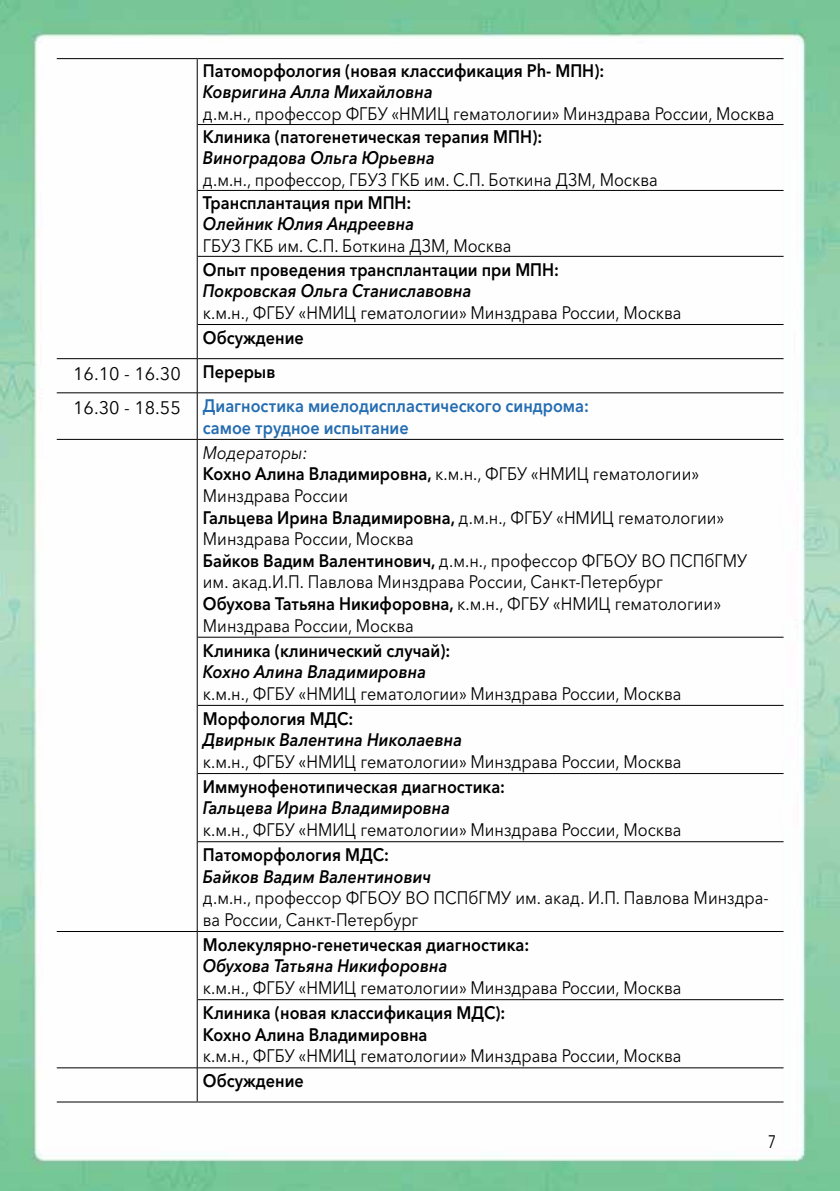
<style>
.page{position:relative;width:840px;height:1191px;background:#fff}
.page>*{position:absolute;margin:0;border:0;box-sizing:border-box;transform-origin:0 0}
.t1{font:18px/21.6px "Avenir Next Cyr";color:#000;scale:.9 1}
.t2{font:600 18px/36.4px "Avenir Next Cyr";color:#000;scale:.9 1}
.t3{font:italic 600 18px "Avenir Next Cyr";color:#000;scale:.9 1}
.t4{font:600 18px/21.6px "Avenir Next Cyr";color:#246cb1;scale:.9 1}
.t5{font:18px "Avenir Next Cyr";color:#000;scale:.8 1}
.s1{font-weight:400}
.s2{font-weight:400;color:#000}
.s3{font-style:italic}
.s4{font-weight:600}
</style>
<div class="page">
<img style="left:0;top:0;width:839px;height:1191px">
<hr style="left:57px;top:58px;width:140px;height:1px;background:#000">
<hr style="left:197px;top:58px;width:586px;height:1px;background:#000">
<hr style="left:197px;top:124px;width:586px;height:1px;background:#000">
<hr style="left:197px;top:190px;width:586px;height:1px;background:#000">
<hr style="left:197px;top:256px;width:586px;height:1px;background:#000">
<hr style="left:197px;top:324px;width:586px;height:1px;background:#000">
<hr style="left:57px;top:358px;width:140px;height:1px;background:#000">
<hr style="left:197px;top:358px;width:586px;height:1px;background:#000">
<hr style="left:57px;top:392px;width:140px;height:1px;background:#000">
<hr style="left:197px;top:392px;width:586px;height:1px;background:#000">
<hr style="left:57px;top:439px;width:140px;height:1px;background:#000">
<hr style="left:197px;top:439px;width:586px;height:1px;background:#000">
<hr style="left:197px;top:636px;width:586px;height:1px;background:#000">
<hr style="left:197px;top:705px;width:586px;height:1px;background:#000">
<hr style="left:197px;top:773px;width:586px;height:1px;background:#000">
<hr style="left:197px;top:841px;width:586px;height:1px;background:#000">
<hr style="left:57px;top:931px;width:140px;height:1px;background:#000">
<hr style="left:197px;top:931px;width:586px;height:1px;background:#000">
<hr style="left:197px;top:999px;width:586px;height:1px;background:#000">
<hr style="left:57px;top:1067px;width:140px;height:1px;background:#000">
<hr style="left:197px;top:1067px;width:586px;height:1px;background:#000">
<hr style="left:57px;top:1101px;width:140px;height:1px;background:#000">
<hr style="left:197px;top:1101px;width:586px;height:1px;background:#000">
<hr style="left:197px;top:59px;width:1px;height:65px;background:#000">
<hr style="left:197px;top:124px;width:1px;height:66px;background:#000">
<hr style="left:197px;top:190px;width:1px;height:66px;background:#000">
<hr style="left:197px;top:256px;width:1px;height:68px;background:#000">
<hr style="left:197px;top:324px;width:1px;height:35px;background:#000">
<hr style="left:197px;top:359px;width:1px;height:34px;background:#000">
<hr style="left:197px;top:393px;width:1px;height:46px;background:#000">
<hr style="left:197px;top:439px;width:1px;height:198px;background:#000">
<hr style="left:197px;top:637px;width:1px;height:68px;background:#000">
<hr style="left:197px;top:705px;width:1px;height:68px;background:#000">
<hr style="left:197px;top:773px;width:1px;height:68px;background:#000">
<hr style="left:197px;top:841px;width:1px;height:90px;background:#000">
<hr style="left:197px;top:931px;width:1px;height:68px;background:#000">
<hr style="left:197px;top:999px;width:1px;height:68px;background:#000">
<hr style="left:197px;top:1067px;width:1px;height:34px;background:#000">
<p class="t2" style="left:203px;top:52px;width:447px">Патоморфология (новая классификация Ph- МПН):</p>
<p class="t3" style="left:203px;top:81px;width:257px">Ковригина Алла Михайловна</p>
<p class="t1" style="left:203px;top:103px;width:636px">д.м.н., профессор ФГБУ «НМИЦ гематологии» Минздрава России, Москва</p>
<p class="t2" style="left:203px;top:118px;width:378px">Клиника (патогенетическая терапия МПН):</p>
<p class="t3" style="left:203px;top:147px;width:259px">Виноградова Ольга Юрьевна</p>
<p class="t1" style="left:203px;top:169px;width:506px">д.м.н., профессор, ГБУЗ ГКБ им. С.П. Боткина ДЗМ, Москва</p>
<p class="t2" style="left:203px;top:184px;width:233px">Трансплантация при МПН:</p>
<p class="t3" style="left:203px;top:213px;width:236px">Олейник Юлия Андреевна</p>
<p class="t1" style="left:203px;top:235px;width:344px">ГБУЗ ГКБ им. С.П. Боткина ДЗМ, Москва</p>
<p class="t2" style="left:203px;top:251px;width:397px">Опыт проведения трансплантации при МПН:</p>
<p class="t3" style="left:203px;top:280px;width:300px">Покровская Ольга Станиславовна</p>
<p class="t1" style="left:203px;top:302px;width:533px">к.м.н., ФГБУ «НМИЦ гематологии» Минздрава России, Москва</p>
<p class="t2" style="left:73px;top:319px;width:258px;text-indent:130px">Обсуждение<br><span class="s1">16.10 - 16.30</span> Перерыв</p>
<p class="t4" style="left:203px;top:395px;width:430px;text-indent:-130px"><span class="s2">16.30 - 18.55</span> Диагностика миелодиспластического синдрома: самое трудное испытание</p>
<p class="t1" style="left:203px;top:441px;width:606px"><span class="s3">Модераторы:<br></span><span class="s4">Кохно Алина Владимировна,</span> к.м.н., ФГБУ «НМИЦ гематологии» Минздрава России<br><span class="s4">Гальцева Ирина Владимировна,</span> д.м.н., ФГБУ «НМИЦ гематологии» Минздрава России, Москва<br><span class="s4">Байков Вадим Валентинович,</span> д.м.н., профессор ФГБОУ ВО ПСПбГМУ им. акад.И.П. Павлова Минздрава России, Санкт-Петербург<br><span class="s4">Обухова Татьяна Никифоровна,</span> к.м.н., ФГБУ «НМИЦ гематологии» Минздрава России, Москва</p>
<p class="t2" style="left:203px;top:632px;width:276px">Клиника (клинический случай):</p>
<p class="t3" style="left:203px;top:661px;width:249px">Кохно Алина Владимировна</p>
<p class="t1" style="left:203px;top:682px;width:533px">к.м.н., ФГБУ «НМИЦ гематологии» Минздрава России, Москва</p>
<p class="t2" style="left:203px;top:700px;width:169px">Морфология МДС:</p>
<p class="t3" style="left:203px;top:729px;width:289px">Двирнык Валентина Николаевна</p>
<p class="t1" style="left:203px;top:751px;width:533px">к.м.н., ФГБУ «НМИЦ гематологии» Минздрава России, Москва</p>
<p class="t2" style="left:203px;top:768px;width:337px">Иммунофенотипическая диагностика:</p>
<p class="t3" style="left:203px;top:797px;width:276px">Гальцева Ирина Владимировна</p>
<p class="t1" style="left:203px;top:819px;width:533px">к.м.н., ФГБУ «НМИЦ гематологии» Минздрава России, Москва</p>
<p class="t2" style="left:203px;top:836px;width:208px">Патоморфология МДС:</p>
<p class="t3" style="left:203px;top:865px;width:255px">Байков Вадим Валентинович</p>
<p class="t1" style="left:203px;top:887px;width:629px">д.м.н., профессор ФГБОУ ВО ПСПбГМУ им. акад. И.П. Павлова Минздра&shy;ва России, Санкт-Петербург</p>
<p class="t2" style="left:203px;top:926px;width:364px">Молекулярно-генетическая диагностика:</p>
<p class="t3" style="left:203px;top:955px;width:273px">Обухова Татьяна Никифоровна</p>
<p class="t1" style="left:203px;top:977px;width:533px">к.м.н., ФГБУ «НМИЦ гематологии» Минздрава России, Москва</p>
<p class="t2" style="left:203px;top:1001px;width:337px;line-height:21.6px">Клиника (новая классификация МДС):<br>Кохно Алина Владимировна</p>
<p class="t1" style="left:203px;top:1045px;width:533px">к.м.н., ФГБУ «НМИЦ гематологии» Минздрава России, Москва</p>
<p class="t2" style="left:203px;top:1062px;width:114px">Обсуждение</p>
<p class="t5" style="left:767px;top:1130px;width:12px">7</p>
</div>
